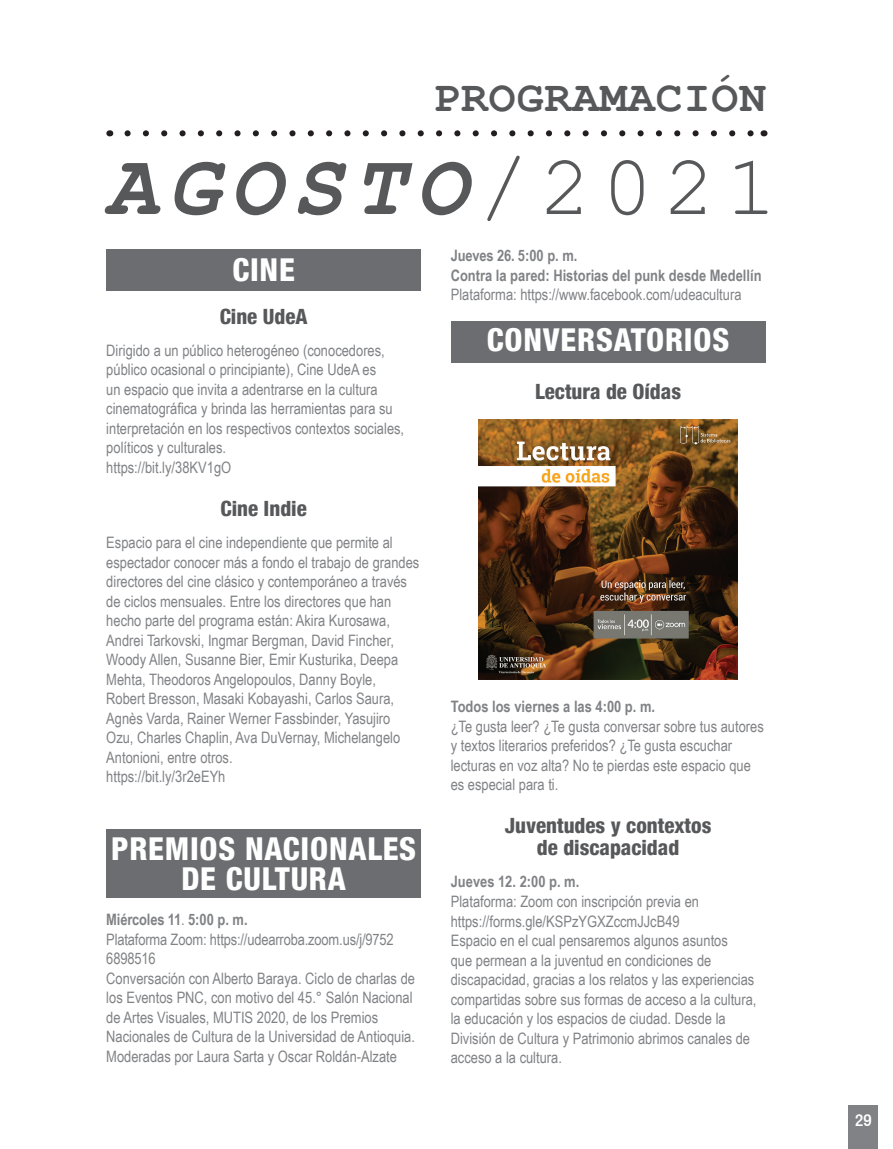
<style>
.page{position:relative;width:893px;height:1149px;background:#fff}
.page>*{position:absolute;margin:0;border:0;box-sizing:border-box;transform-origin:0 0}
.t1{font:italic 700 85.95px "Courier New";letter-spacing:.12em;color:#57585a}
.t2{font:700 44.55px "Courier New";letter-spacing:.025em;color:#57585a}
.t3{font:800 condensed 31.5px/30px "Helvetica 87";letter-spacing:.025em;color:#fff;text-align:center}
.t4{font:800 condensed 21px/21.8px "Helvetica 87";color:#57585a;text-align:center}
.t5{font:500 condensed 16.95px "Helvetica 67";color:#fff}
.t6{font:15.75px/19.5px "Arial Narrow";color:#808285}
.t7{font:700 15.75px/19.5px "Arial Narrow";color:#808285}
.s1{font-weight:400;font-style:normal}
.s2{font-weight:700}
</style>
<div class="page">
<div style="left:849px;top:1104px;width:29px;height:44px;background:#808285"></div>
<svg style="left:128px;top:130px;width:626px;height:6px"></svg>
<div style="left:106px;top:249px;width:315px;height:41px;background:#6c6d70"></div>
<div style="left:451px;top:321px;width:314px;height:41px;background:#6c6d70"></div>
<div style="left:106px;top:828px;width:315px;height:69px;background:#6c6d70"></div>
<img style="left:478px;top:419px;width:260px;height:260px">
<h2 class="t2" style="left:433px;top:70px;width:334px">PROGRAMACIÓN</h2>
<h1 class="t1" style="left:106px;top:128px;width:673px">AGOSTO<span class="s1">/2021</span></h1>
<h3 class="t3" style="left:232px;top:255px;width:64px">CINE</h3>
<p class="t7" style="left:451px;top:245px;width:312px">Jueves 26. 5:00 p. m.<br>Contra la pared: Historias del punk desde Medellín</p>
<p class="t6" style="left:451px;top:284px;width:292px">Plataforma: https://www.facebook.com/udeacultura</p>
<h3 class="t4" style="left:220px;top:305px;width:89px">Cine UdeA</h3>
<p class="t6" style="left:106px;top:340px;width:299px">Dirigido a un público heterogéneo (conocedores, público ocasional o principiante), Cine UdeA es<br>un espacio que invita a adentrarse en la cultura cinematográfica y brinda las herramientas para su interpretación en los respectivos contextos sociales, políticos y culturales.<br>https://bit.ly/38KV1gO</p>
<h3 class="t4" style="left:220px;top:497px;width:88px">Cine Indie</h3>
<p class="t6" style="left:106px;top:532px;width:315px">Espacio para el cine independiente que permite al espectador conocer más a fondo el trabajo de grandes directores del cine clásico y contemporáneo a través de ciclos mensuales. Entre los directores que han hecho parte del programa están: Akira Kurosawa, Andrei Tarkovski, Ingmar Bergman, David Fincher, Woody Allen, Susanne Bier, Emir Kusturika, Deepa Mehta, Theodoros Angelopoulos, Danny Boyle,<br>Robert Bresson, Masaki Kobayashi, Carlos Saura, Agnès Varda, Rainer Werner Fassbinder, Yasujiro Ozu, Charles Chaplin, Ava DuVernay, Michelangelo Antonioni, entre otros.<br>https://bit.ly/3r2eEYh</p>
<h3 class="t3" style="left:111px;top:832px;width:307px">PREMIOS NACIONALES<br>DE CULTURA</h3>
<p class="t6" style="left:106px;top:909px;width:310px"><span class="s2">Miércoles 11</span>. <span class="s2">5:00 p. m.<br></span>Plataforma Zoom: https://udearroba.zoom.us/j/9752<br>6898516<br>Conversación con Alberto Baraya. Ciclo de charlas de los Eventos PNC, con motivo del 45.° Salón Nacional de Artes Visuales, MUTIS 2020, de los Premios Nacionales de Cultura de la Universidad de Antioquia.<br>Moderadas por Laura Sarta y Oscar Roldán-Alzate</p>
<h3 class="t3" style="left:487px;top:324px;width:244px">CONVERSATORIOS</h3>
<h3 class="t4" style="left:535px;top:380px;width:148px">Lectura de Oídas</h3>
<p class="t7" style="left:451px;top:696px;width:206px">Todos los viernes a las 4:00 p. m.</p>
<p class="t6" style="left:451px;top:715px;width:315px">¿Te gusta leer? ¿Te gusta conversar sobre tus autores y textos literarios preferidos? ¿Te gusta escuchar lecturas en voz alta? No te pierdas este espacio que es especial para ti.</p>
<h3 class="t4" style="left:505px;top:814px;width:208px">Juventudes y contextos de discapacidad</h3>
<p class="t7" style="left:451px;top:871px;width:130px">Jueves 12. 2:00 p. m.</p>
<p class="t6" style="left:451px;top:890px;width:307px">Plataforma: Zoom con inscripción previa en https://forms.gle/KSPzYGXZccmJJcB49<br>Espacio en el cual pensaremos algunos asuntos<br>que permean a la juventud en condiciones de discapacidad, gracias a los relatos y las experiencias compartidas sobre sus formas de acceso a la cultura, la educación y los espacios de ciudad. Desde la División de Cultura y Patrimonio abrimos canales de acceso a la cultura.</p>
<p class="t5" style="left:855px;top:1109px;width:18px">29</p>
</div>
